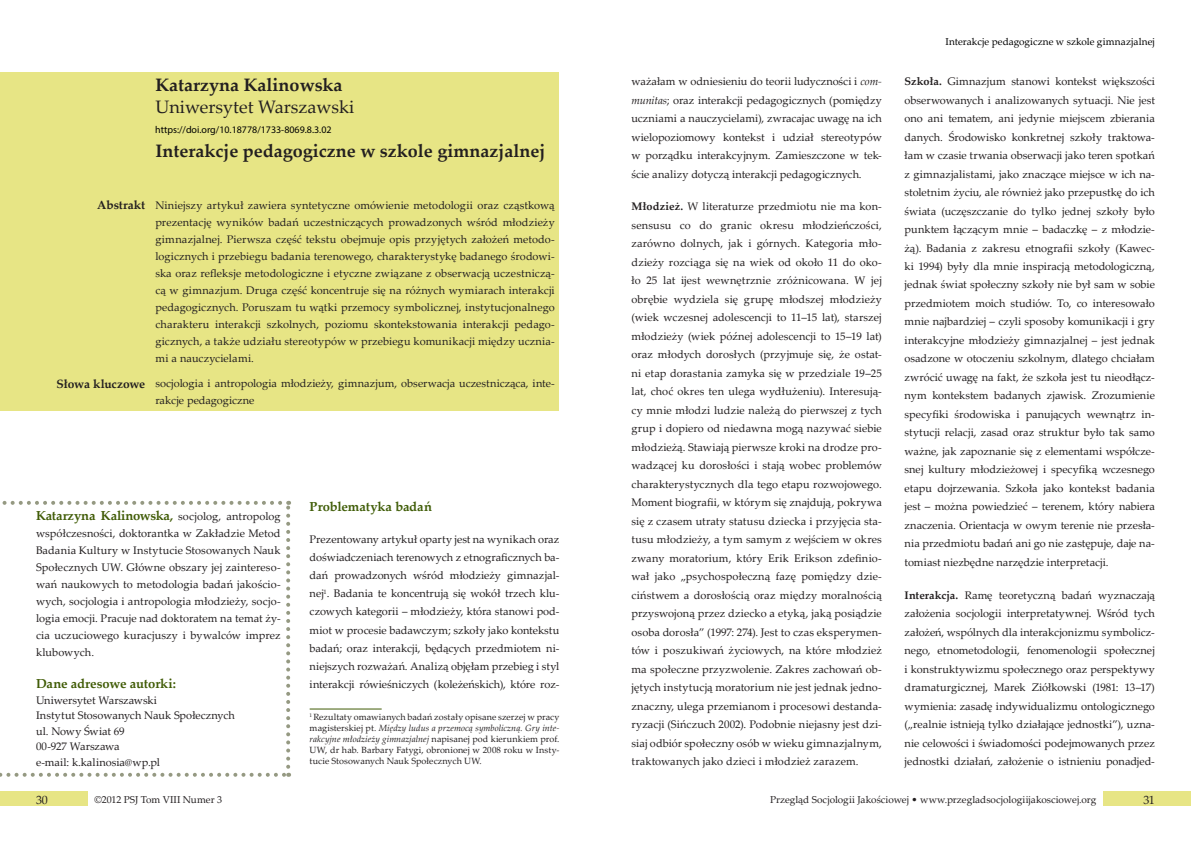
<style>
.page{position:relative;width:1191px;height:842px;background:#fff}
.page>*{position:absolute;margin:0;border:0;box-sizing:border-box;transform-origin:0 0}
.Normalny{font:700 18px "Palatino Linotype";color:#231f20}
.Normalny-2{font:18px "Palatino Linotype";color:#231f20}
.tekst{font:700 13px "Palatino Linotype";letter-spacing:-.01em;color:#415c07}
.Normalny-3{font:700 13px "Palatino Linotype";color:#415e09}
.t1{font:700 12px "Palatino Linotype";letter-spacing:-.01em;color:#231f20}
.t2{font:12px "Palatino Linotype";color:#231f20}
.Normalny-4{font:11px/18.5px "Palatino Linotype";color:#231f20;text-align:justify}
.tekst-2{font:11px/17px "Palatino Linotype";letter-spacing:.005em;color:#231f20;text-align:justify}
.Normalny-5{font:11px "Palatino Linotype";letter-spacing:-.02em;color:#231f20}
.t3{font:10px "Palatino Linotype";color:#231f20}
.t4{font:10px "Palatino Linotype";letter-spacing:.005em;color:#000}
.t5{font:10px "Myriad Pro";color:#000}
.t6{font:9px/11px "Palatino Linotype";letter-spacing:.01em;color:#231f20;text-align:justify}
.s1{font-weight:400;font-size:11px;color:#231f20}
.s2{font-style:italic}
.s3{font-weight:700}
</style>
<div class="page">
<div style="left:0;top:791px;width:87px;height:15px;background:#e7e585"></div>
<div style="left:1103px;top:791px;width:88px;height:15px;background:#e7e585"></div>
<div style="left:0;top:73px;width:559px;height:338px;background:#e7e585"></div>
<svg style="left:0;top:773px;width:289px;height:4px"></svg>
<svg style="left:286px;top:501px;width:4px;height:266px"></svg>
<svg style="left:2px;top:501px;width:278px;height:4px"></svg>
<hr style="left:310px;top:708px;width:72px;height:1px;background:#415c07">
<p class="Normalny" style="left:155px;top:72px;width:189px">Katarzyna Kalinowska</p>
<p class="Normalny-2" style="left:155px;top:94px;width:201px">Uniwersytet Warszawski</p>
<p class="Normalny" style="left:155px;top:138px;width:391px">Interakcje pedagogiczne w szkole gimnazjalnej</p>
<p class="t5" style="left:155px;top:124px;width:178px">https://doi.org/10.18778/1733-8069.8.3.02</p>
<p class="t1" style="left:97px;top:196px;width:50px">Abstrakt</p>
<p class="t1" style="left:56px;top:375px;width:90px">Słowa kluczowe</p>
<p class="tekst-2" style="left:155px;top:196px;width:401px">Niniejszy artykuł zawiera syntetyczne omówienie metodologii oraz cząstkową prezentację wyników badań uczestniczących prowadzonych wśród młodzieży gimnazjalnej. Pierwsza część tekstu obejmuje opis przyjętych założeń metodo&shy;logicznych i przebiegu badania terenowego, charakterystykę badanego środowi&shy;ska oraz refleksje metodologiczne i etyczne związane z obserwacją uczestniczą&shy;cą w gimnazjum. Druga część koncentruje się na różnych wymiarach interakcji pedagogicznych. Poruszam tu wątki przemocy symbolicznej, instytucjonalnego charakteru interakcji szkolnych, poziomu skontekstowania interakcji pedago&shy;gicznych, a także udziału stereotypów w przebiegu komunikacji między ucznia&shy;mi a nauczycielami.</p>
<p class="tekst-2" style="left:155px;top:374px;width:401px">socjologia i antropologia młodzieży, gimnazjum, obserwacja uczestnicząca, inte&shy;rakcje pedagogiczne</p>
<p class="tekst" style="left:36px;top:506px;width:246px">Katarzyna Kalinowska, <span class="s1">socjolog, antropolog</span></p>
<p class="tekst-2" style="left:36px;top:524px;width:246px">współczesności, doktorantka w Zakładzie Metod Badania Kultury w Instytucie Stosowanych Nauk Społecznych UW. Główne obszary jej zaintereso&shy;wań naukowych to metodologia badań jakościo&shy;wych, socjologia i antropologia młodzieży, socjo&shy;logia emocji. Pracuje nad doktoratem na temat ży&shy;cia uczuciowego kuracjuszy i bywalców imprez klubowych.</p>
<p class="tekst" style="left:36px;top:675px;width:142px">Dane adresowe autorki:</p>
<p class="Normalny-4" style="left:36px;top:690px;width:123px">Uniwersytet Warszawski</p>
<p class="Normalny-4" style="left:36px;top:706px;width:200px">Instytut Stosowanych Nauk Społecznych</p>
<p class="Normalny-5" style="left:36px;top:723px;width:90px">ul. Nowy Świat 69</p>
<p class="Normalny-4" style="left:36px;top:737px;width:85px">00-927 Warszawa</p>
<p class="Normalny-4" style="left:36px;top:752px;width:125px">e-mail: k.kalinosia@wp.pl</p>
<p class="Normalny-3" style="left:310px;top:498px;width:124px">Problematyka badań</p>
<p class="Normalny-4" style="left:310px;top:530px;width:251px;line-height:18px">Prezentowany artykuł oparty jest na wynikach oraz doświadczeniach terenowych z etnograficznych ba&shy;dań prowadzonych wśród młodzieży gimnazjal&shy;nej<sup>1</sup>. Badania te koncentrują się wokół trzech klu&shy;czowych kategorii – młodzieży, która stanowi pod&shy;miot w procesie badawczym; szkoły jako kontekstu badań; oraz interakcji, będących przedmiotem ni&shy;niejszych rozważań. Analizą objęłam przebieg i styl interakcji rówieśniczych (koleżeńskich), które roz-</p>
<p class="t6" style="left:310px;top:711px;width:251px"><sup>1</sup> Rezultaty omawianych badań zostały opisane szerzej w pracy magisterskiej pt. <span class="s2">Między ludus a przemocą symboliczną. Gry inte&shy;rakcyjne młodzieży gimnazjalnej</span> napisanej pod kierunkiem prof.<br>UW, dr hab. Barbary Fatygi, obronionej w 2008 roku w Insty&shy;tucie Stosowanych Nauk Społecznych UW.</p>
<p class="Normalny-4" style="left:631px;top:72px;width:252px">ważałam w odniesieniu do teorii ludyczności i <span class="s2">com&shy;munitas</span>; oraz interakcji pedagogicznych (pomiędzy uczniami a nauczycielami), zwracajac uwagę na ich wielopoziomowy kontekst i udział stereotypów w porządku interakcyjnym. Zamieszczone w tek&shy;ście analizy dotyczą interakcji pedagogicznych.</p>
<p class="Normalny-4" style="left:631px;top:197px;width:252px"><span class="s3">Młodzież.</span> W literaturze przedmiotu nie ma kon&shy;sensusu co do granic okresu młodzieńczości, zarówno dolnych, jak i górnych. Kategoria mło&shy;dzieży rozciąga się na wiek od około 11 do oko&shy;ło 25 lat ijest wewnętrznie zróżnicowana. W jej obrębie wydziela się grupę młodszej młodzieży (wiek wczesnej adolescencji to 11–15 lat), starszej młodzieży (wiek późnej adolescencji to 15–19 lat) oraz młodych dorosłych (przyjmuje się, że ostat&shy;ni etap dorastania zamyka się w przedziale 19–25 lat, choć okres ten ulega wydłużeniu). Interesują&shy;cy mnie młodzi ludzie należą do pierwszej z tych grup i dopiero od niedawna mogą nazywać siebie młodzieżą. Stawiają pierwsze kroki na drodze pro&shy;wadzącej ku dorosłości i stają wobec problemów charakterystycznych dla tego etapu rozwojowego.<br>Moment biografii, w którym się znajdują, pokrywa się z czasem utraty statusu dziecka i przyjęcia sta&shy;tusu młodzieży, a tym samym z wejściem w okres zwany moratorium, który Erik Erikson zdefinio&shy;wał jako „psychospołeczną fazę pomiędzy dzie&shy;ciństwem a dorosłością oraz między moralnością przyswojoną przez dziecko a etyką, jaką posiądzie osoba dorosła” (1997: 274). Jest to czas eksperymen&shy;tów i poszukiwań życiowych, na które młodzież ma społeczne przyzwolenie. Zakres zachowań ob&shy;jętych instytucją moratorium nie jest jednak jedno&shy;znaczny, ulega przemianom i procesowi destanda&shy;ryzacji (Sińczuch 2002). Podobnie niejasny jest dzi&shy;siaj odbiór społeczny osób w wieku gimnazjalnym, traktowanych jako dzieci i młodzież zarazem.</p>
<p class="t4" style="left:945px;top:35px;width:211px">Interakcje pedagogiczne w szkole gimnazjalnej</p>
<p class="Normalny-4" style="left:904px;top:72px;width:252px"><span class="s3">Szkoła.</span> Gimnazjum stanowi kontekst większości obserwowanych i analizowanych sytuacji. Nie jest ono ani tematem, ani jedynie miejscem zbierania danych. Środowisko konkretnej szkoły traktowa&shy;łam w czasie trwania obserwacji jako teren spotkań z gimnazjalistami, jako znaczące miejsce w ich na&shy;stoletnim życiu, ale również jako przepustkę do ich świata (uczęszczanie do tylko jednej szkoły było punktem łączącym mnie – badaczkę – z młodzie&shy;żą). Badania z zakresu etnografii szkoły (Kawec&shy;ki 1994) były dla mnie inspiracją metodologiczną, jednak świat społeczny szkoły nie był sam w sobie przedmiotem moich studiów. To, co interesowało mnie najbardziej – czyli sposoby komunikacji i gry interakcyjne młodzieży gimnazjalnej – jest jednak osadzone w otoczeniu szkolnym, dlatego chciałam zwrócić uwagę na fakt, że szkoła jest tu nieodłącz&shy;nym kontekstem badanych zjawisk. Zrozumienie specyfiki środowiska i panujących wewnątrz in&shy;stytucji relacji, zasad oraz struktur było tak samo ważne, jak zapoznanie się z elementami współcze&shy;snej kultury młodzieżowej i specyfiką wczesnego etapu dojrzewania. Szkoła jako kontekst badania jest – można powiedzieć – terenem, który nabiera znaczenia. Orientacja w owym terenie nie przesła&shy;nia przedmiotu badań ani go nie zastępuje, daje na&shy;tomiast niezbędne narzędzie interpretacji.</p>
<p class="Normalny-4" style="left:904px;top:585px;width:252px"><span class="s3">Interakcja.</span> Ramę teoretyczną badań wyznaczają założenia socjologii interpretatywnej. Wśród tych założeń, wspólnych dla interakcjonizmu symbolicz&shy;nego, etnometodologii, fenomenologii społecznej i konstruktywizmu społecznego oraz perspektywy dramaturgicznej, Marek Ziółkowski (1981: 13‒17) wymienia: zasadę indywidualizmu ontologicznego („realnie istnieją tylko działające jednostki”), uzna&shy;nie celowości i świadomości podejmowanych przez jednostki działań, założenie o istnieniu ponadjed-</p>
<p class="t2" style="left:36px;top:791px;width:13px">30</p>
<p class="t3" style="left:94px;top:792px;width:129px">©2012 PSJ Tom VIII Numer 3</p>
<p class="t3" style="left:770px;top:792px;width:328px">Przegląd Socjologii Jakościowej • www.przegladsocjologiijakosciowej.org</p>
<p class="t2" style="left:1143px;top:791px;width:13px">31</p>
</div>
